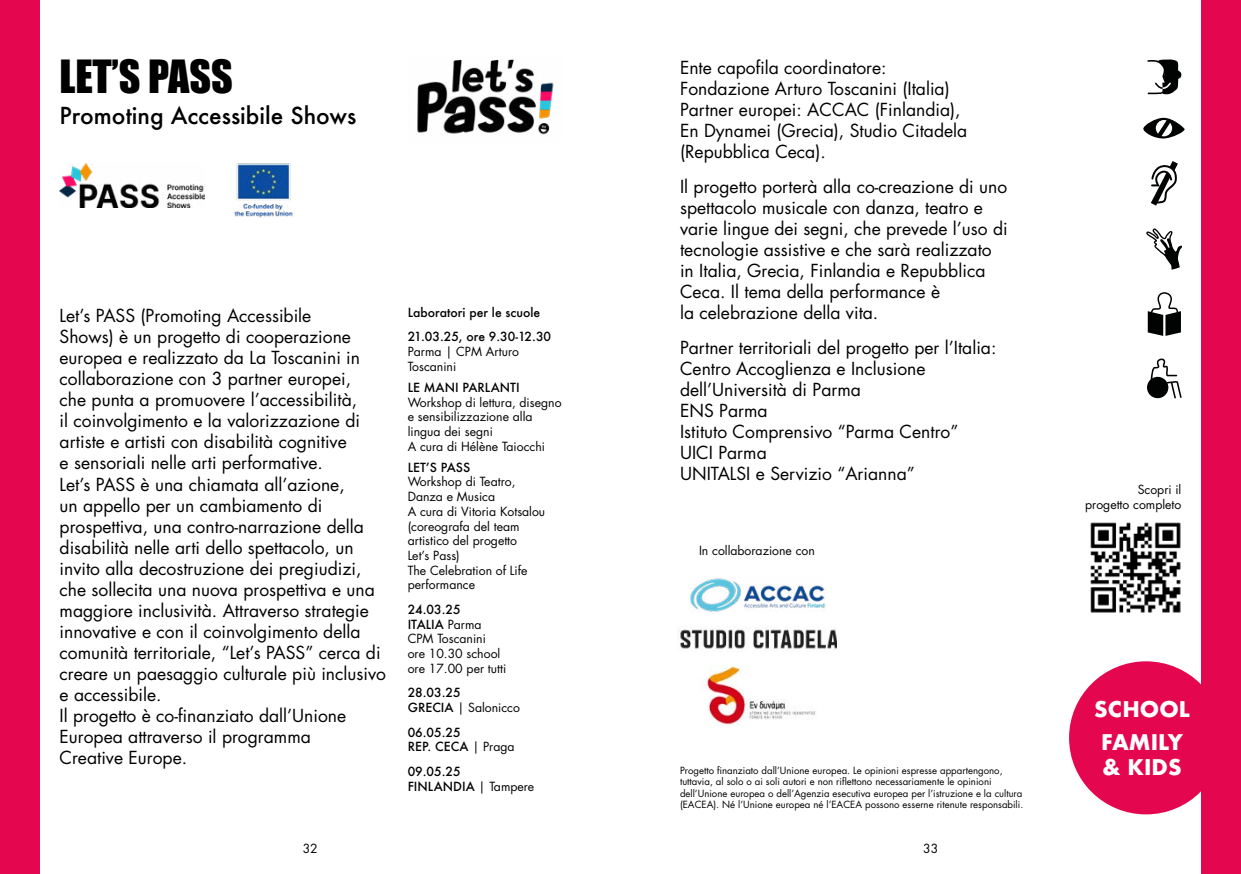
<style>
.page{position:relative;width:1241px;height:874px;background:#fff}
.page>*{position:absolute;margin:0;border:0;box-sizing:border-box;transform-origin:0 0}
.Titoli_progetti{font:42px "Impact";color:#000}
.Sottotitolo_progetti{font:500 22.75px "Futura";color:#000}
.t1{font:700 21px "Futura";color:#fff}
.testo{font:17.5px/21px "Futura Std";color:#000}
.t2{font:12.25px/14.7px "Futura Std";color:#000}
.t3{font:500 12.25px "Futura";color:#000}
.t4{font:9.62px/11.5px "Futura Std";color:#000}
.s1{font-family:"Futura";font-weight:500}
.s2{font-family:"Futura Std";font-weight:400}
</style>
<div class="page">
<div style="left:1068px;top:661px;width:154px;height:153px;background:#e40750;border-radius:50%"></div>
<div style="left:1201px;top:0;width:39px;height:873px;background:#e40750"></div>
<div style="left:0;top:0;width:39px;height:873px;background:#e40750"></div>
<img style="left:1090px;top:522px;width:91px;height:91px">
<img style="left:690px;top:577px;width:135px;height:35px">
<img style="left:677px;top:627px;width:159px;height:22px">
<img style="left:702px;top:665px;width:113px;height:60px">
<img style="left:234px;top:163px;width:59px;height:54px">
<img style="left:60px;top:164px;width:145px;height:43px">
<img style="left:417px;top:59px;width:137px;height:76px">
<svg style="left:1147px;top:59px;width:34px;height:35px"></svg>
<svg style="left:1143px;top:118px;width:42px;height:20px"></svg>
<svg style="left:1150px;top:161px;width:27px;height:44px"></svg>
<svg style="left:1146px;top:376px;width:22px;height:22px"></svg>
<svg style="left:1150px;top:358px;width:31px;height:40px"></svg>
<svg style="left:1146px;top:228px;width:36px;height:41px"></svg>
<svg style="left:1147px;top:292px;width:33px;height:44px"></svg>
<hr style="left:1088px;top:537px;width:65px;height:1px;background:#275b9b">
<hr style="left:1088px;top:562px;width:86px;height:1px;background:#275b9b">
<hr style="left:1088px;top:587px;width:95px;height:1px;background:#275b9b">
<hr style="left:1088px;top:612px;width:89px;height:1px;background:#275b9b">
<p class="Titoli_progetti" style="left:60px;top:44px;width:175px">LET’S PASS</p>
<p class="Sottotitolo_progetti" style="left:60px;top:100px;width:298px">Promoting Accessibile Shows</p>
<p class="testo" style="left:60px;top:305px;width:328px">Let’s PASS (Promoting Accessibile<br>Shows) è un progetto di cooperazione europea e realizzato da La Toscanini in collaborazione con 3 partner europei,<br>che punta a promuovere l’accessibilità,<br>il coinvolgimento e la valorizzazione di artiste e artisti con disabilità cognitive<br>e sensoriali nelle arti performative.<br>Let’s PASS è una chiamata all’azione,<br>un appello per un cambiamento di prospettiva, una contro-narrazione della disabilità nelle arti dello spettacolo, un invito alla decostruzione dei pregiudizi, che sollecita una nuova prospettiva e una maggiore inclusività. Attraverso strategie innovative e con il coinvolgimento della comunità territoriale, “Let’s PASS” cerca di creare un paesaggio culturale più inclusivo e accessibile.</p>
<p class="testo" style="left:60px;top:704px;width:288px">Il progetto è co-finanziato dall’Unione<br>Europea attraverso il programma</p>
<p class="testo" style="left:60px;top:746px;width:129px">Creative Europe.</p>
<p class="t3" style="left:407px;top:304px;width:134px">Laboratori per le scuole</p>
<p class="t3" style="left:407px;top:328px;width:145px">21.03.25, ore 9.30-12.30</p>
<p class="t2" style="left:407px;top:344px;width:113px">Parma | CPM Arturo<br>Toscanini</p>
<p class="t2" style="left:407px;top:380px;width:155px"><span class="s1">LE MANI PARLANTI<br></span>Workshop di lettura, disegno e sensibilizzazione alla lingua dei segni</p>
<p class="t2" style="left:407px;top:439px;width:139px">A cura di Hélène Taiocchi</p>
<p class="t3" style="left:407px;top:458px;width:64px">LET’S PASS</p>
<p class="t2" style="left:407px;top:474px;width:109px">Workshop di Teatro,</p>
<p class="t2" style="left:407px;top:489px;width:89px">Danza e Musica</p>
<p class="t2" style="left:407px;top:504px;width:139px">A cura di Vitoria Kotsalou (coreografa del team artistico del progetto</p>
<p class="t2" style="left:407px;top:548px;width:54px">Let’s Pass)</p>
<p class="t2" style="left:407px;top:562px;width:121px">The Celebration of Life performance</p>
<p class="t3" style="left:407px;top:600px;width:54px">24.03.25</p>
<p class="t3" style="left:407px;top:615px;width:75px">ITALIA <span class="s2">Parma</span></p>
<p class="t2" style="left:407px;top:631px;width:80px">CPM Toscanini</p>
<p class="t2" style="left:407px;top:646px;width:94px">ore 10.30 school</p>
<p class="t2" style="left:407px;top:660px;width:100px">ore 17.00 per tutti</p>
<p class="t3" style="left:407px;top:684px;width:54px">28.03.25</p>
<p class="t2" style="left:407px;top:700px;width:114px"><span class="s1">GRECIA</span> | Salonicco</p>
<p class="t3" style="left:407px;top:723px;width:54px">06.05.25</p>
<p class="t3" style="left:407px;top:738px;width:108px">REP. CECA <span class="s2">| Praga</span></p>
<p class="t3" style="left:407px;top:762px;width:54px">09.05.25</p>
<p class="t3" style="left:407px;top:777px;width:128px">FINLANDIA <span class="s2">| Tampere</span></p>
<p class="testo" style="left:680px;top:57px;width:208px">Ente capofila coordinatore:</p>
<p class="testo" style="left:680px;top:78px;width:271px">Fondazione Arturo Toscanini (Italia)</p>
<p class="testo" style="left:680px;top:99px;width:289px">Partner europei: ACCAC (Finlandia),<br>En Dynamei (Grecia), Studio Citadela (Repubblica Ceca).</p>
<p class="testo" style="left:680px;top:176px;width:329px">Il progetto porterà alla co-creazione di uno spettacolo musicale con danza, teatro e varie lingue dei segni, che prevede l’uso di tecnologie assistive e che sarà realizzato in Italia, Grecia, Finlandia e Repubblica Ceca. Il tema della performance è</p>
<p class="testo" style="left:680px;top:302px;width:200px">la celebrazione della vita.</p>
<p class="testo" style="left:680px;top:337px;width:318px">Partner territoriali del progetto per l’Italia:</p>
<p class="testo" style="left:680px;top:358px;width:247px">Centro Accoglienza e Inclusione dell’Università di Parma</p>
<p class="testo" style="left:680px;top:400px;width:89px">ENS Parma</p>
<p class="testo" style="left:680px;top:421px;width:280px">Istituto Comprensivo “Parma Centro”</p>
<p class="testo" style="left:680px;top:442px;width:88px">UICI Parma</p>
<p class="testo" style="left:680px;top:463px;width:236px">UNITALSI e Servizio “Arianna”</p>
<p class="t2" style="left:699px;top:543px;width:117px">In collaborazione con</p>
<p class="t2" style="left:1137px;top:482px;width:45px">Scopri il</p>
<p class="t2" style="left:1084px;top:497px;width:98px">progetto completo</p>
<p class="t1" style="left:1093px;top:693px;width:97px">SCHOOL</p>
<p class="t1" style="left:1100px;top:726px;width:83px">FAMILY</p>
<p class="t4" style="left:680px;top:764px;width:324px">Progetto finanziato dall’Unione europea. Le opinioni espresse appartengono,</p>
<p class="t1" style="left:1102px;top:751px;width:81px">&amp; KIDS</p>
<p class="t4" style="left:680px;top:775px;width:313px">tuttavia, al solo o ai soli autori e non riflettono necessariamente le opinioni</p>
<p class="t4" style="left:680px;top:787px;width:345px">dell’Unione europea o dell’Agenzia esecutiva europea per l’istruzione e la cultura (EACEA). Né l’Unione europea né l’EACEA possono esserne ritenute responsabili.</p>
<p class="t2" style="left:302px;top:841px;width:17px">32</p>
<p class="t2" style="left:923px;top:841px;width:17px">33</p>
</div>
